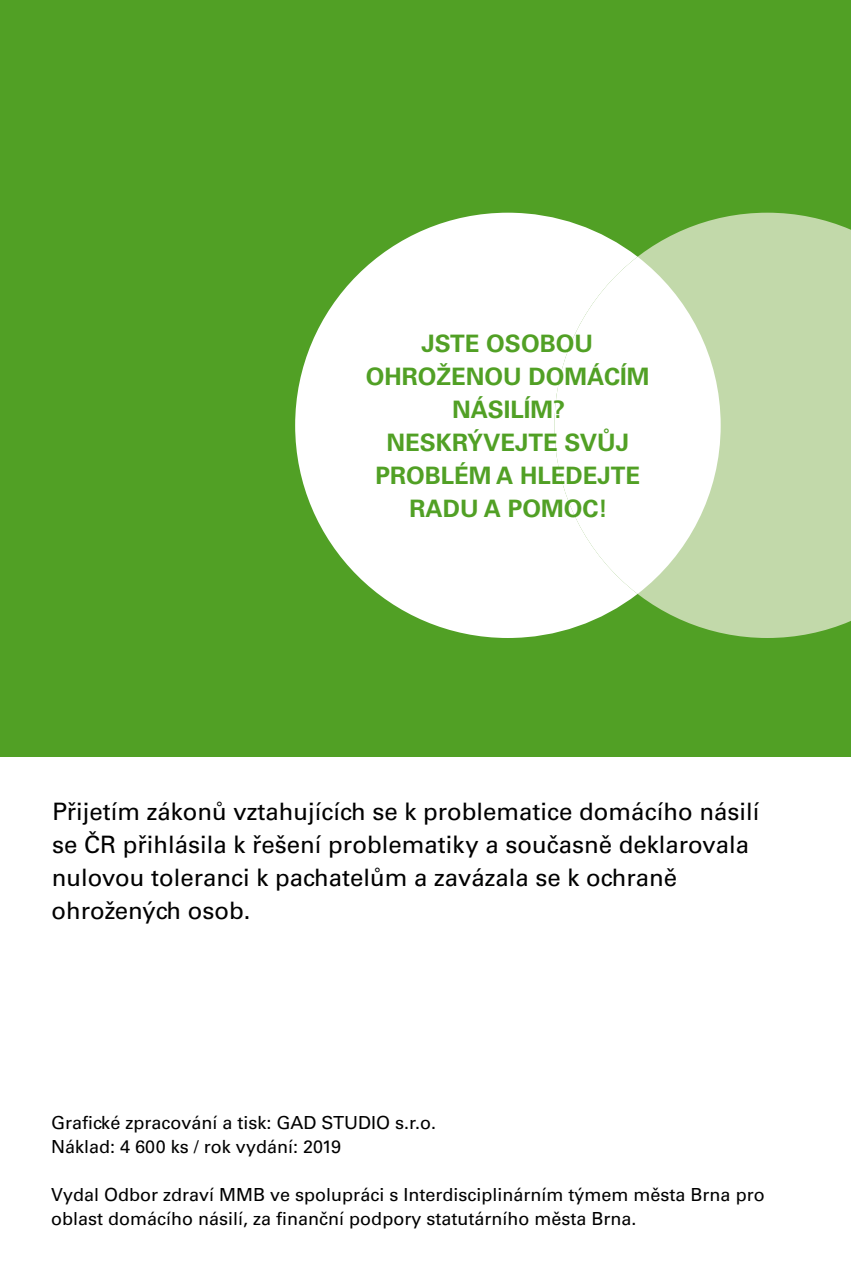
<style>
.page{position:relative;width:851px;height:1276px;background:#fff}
.page>*{position:absolute;margin:0;border:0;box-sizing:border-box;transform-origin:0 0}
.t1{font:500 24px/33px "Univers CE";color:#000}
.t2{font:700 24px/33px "Univers CE";color:#51a025;text-align:center}
.t3{font:500 18px/24px "Univers CE";color:#000}
</style>
<div class="page">
<div style="left:0;top:0;width:850px;height:756px;background:#51a025"></div>
<div style="left:637px;top:213px;width:213px;height:425px;background:#c2d9aa"></div>
<svg style="left:295px;top:213px;width:342px;height:425px;fill:#fff"></svg>
<div style="left:554px;top:257px;width:166px;height:337px;background:#fff;border-radius:50%"></div>
<p class="t2" style="left:366px;top:328px;width:285px">JSTE OSOBOU<br>OHROŽENOU DOMÁCÍM<br>NÁSILÍM?</p>
<p class="t2" style="left:375px;top:427px;width:266px">NESKRÝVEJTE SVŮJ<br>PROBLÉM A HLEDEJTE<br>RADU A POMOC!</p>
<p class="t1" style="left:51px;top:796px;width:709px">Přijetím zákonů vztahujících se k problematice domácího násilí se ČR přihlásila k řešení problematiky a současně deklarovala nulovou toleranci k pachatelům a zavázala se k ochraně ohrožených osob.</p>
<p class="t3" style="left:51px;top:1111px;width:386px">Grafické zpracování a tisk: GAD STUDIO s.r.o.</p>
<p class="t3" style="left:51px;top:1135px;width:291px">Náklad: 4 600 ks / rok vydání: 2019</p>
<p class="t3" style="left:51px;top:1183px;width:715px">Vydal Odbor zdraví MMB ve spolupráci s Interdisciplinárním týmem města Brna pro oblast domácího násilí, za finanční podpory statutárního města Brna.</p>
</div>
